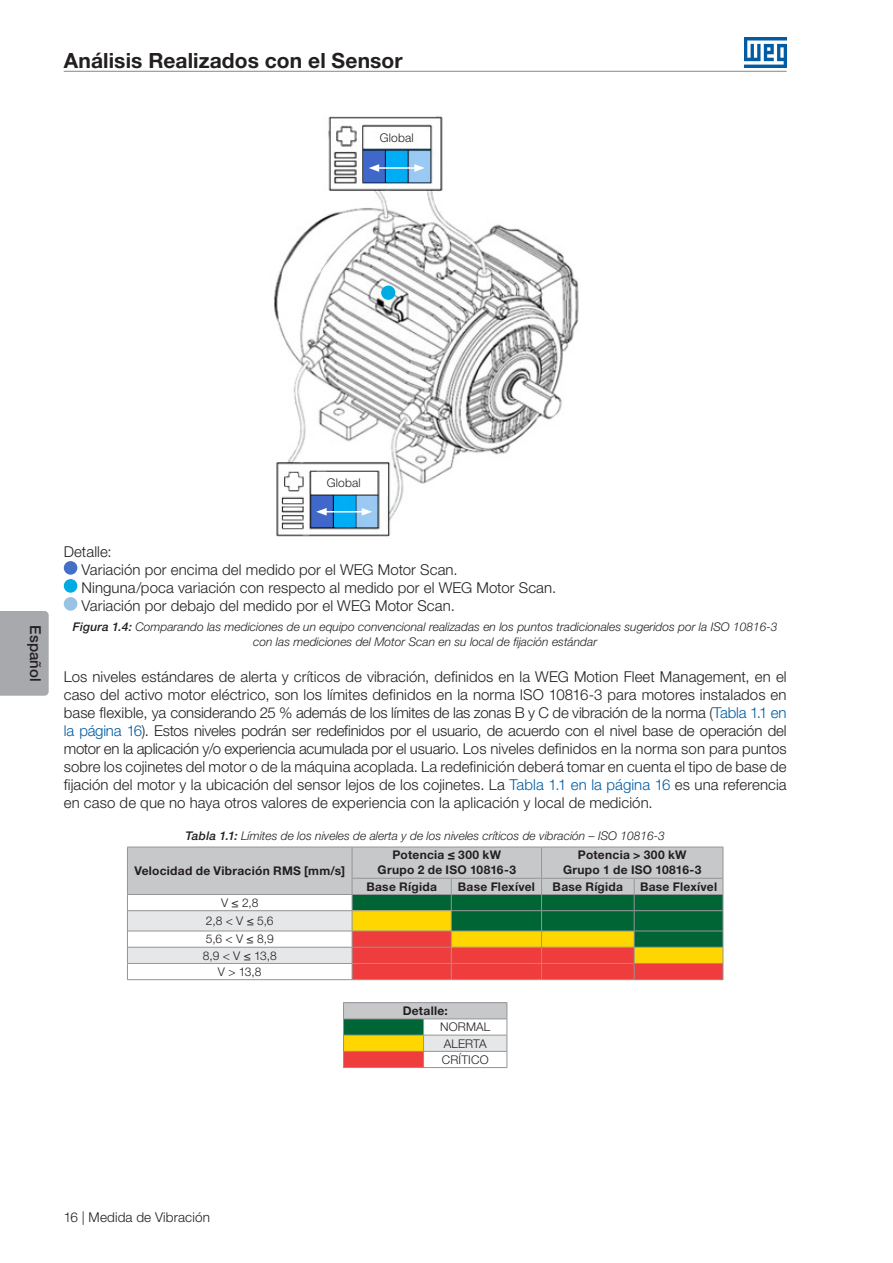
<style>
.page{position:relative;width:893px;height:1263px;background:#fff}
.page>*{position:absolute;margin:0;border:0;box-sizing:border-box;transform-origin:0 0}
.t1{font:700 21px "Helvetica Neue LT Pro";letter-spacing:.005em;color:#231f20}
.Texto{font:300 15px/18px "Helvetica Neue LT Pro";letter-spacing:.005em;color:#231f20;text-align:justify}
.t2{font:500 15px "Helvetica Neue LT Pro";letter-spacing:.01em;color:#231f20}
.t3{font:300 13.5px "Helvetica Neue LT Pro";letter-spacing:.01em;color:#231f20}
.t4{font:italic 300 12px/14.4px "Helvetica Neue LT Pro";color:#231f20;text-align:center}
.Cabeçalho_-_Centro{font:700 12px "Helvetica Neue LT Pro";letter-spacing:.02em;color:#231f20}
.Miolo_-_Centro{font:300 12px "Helvetica Neue LT Pro";letter-spacing:.015em;color:#231f20}
.Texto_Figuras_-_Cent{font:300 12px "Helvetica Neue LT Pro";letter-spacing:.015em;color:#231f20}
.s1{font-weight:500}
.s2{color:#015ca3}
</style>
<div class="page">
<hr style="left:64px;top:71px;width:723px;height:1px;background:#939598">
<img style="left:744px;top:38px;width:43px;height:29px">
<div style="left:0;top:611px;width:49px;height:85px;background:#a8a9ad"></div>
<img style="left:274px;top:116px;width:305px;height:421px">
<div style="left:380px;top:134px;width:34px;height:8px;background:#fff"></div>
<div style="left:327px;top:478px;width:34px;height:9px;background:#fff"></div>
<div style="left:381px;top:286px;width:14px;height:14px;background:#00aae3;border-radius:50%"></div>
<hr style="left:377px;top:167px;width:40px;height:2px;background:#fff">
<svg style="left:369px;top:164px;width:10px;height:8px"></svg>
<svg style="left:414px;top:164px;width:11px;height:8px"></svg>
<hr style="left:324px;top:511px;width:40px;height:1px;background:#fff">
<svg style="left:316px;top:508px;width:11px;height:8px"></svg>
<svg style="left:362px;top:508px;width:10px;height:8px"></svg>
<div style="left:64px;top:561px;width:13px;height:14px;background:#4370c6;border-radius:50%"></div>
<div style="left:64px;top:579px;width:13px;height:14px;background:#00aae3;border-radius:50%"></div>
<div style="left:64px;top:597px;width:13px;height:14px;background:#9ac2e3;border-radius:50%"></div>
<svg style="left:127px;top:847px;width:597px;height:133px;background:#b9ad96"></svg>
<div style="left:344px;top:1003px;width:163px;height:16px;background:#c7c8ca"></div>
<div style="left:344px;top:1019px;width:80px;height:16px;background:#006534"></div>
<div style="left:344px;top:1035px;width:80px;height:16px;background:#ffd600"></div>
<div style="left:344px;top:1051px;width:80px;height:16px;background:#ef3c3d"></div>
<hr style="left:343px;top:1002px;width:81px;height:1px;background:#939598">
<hr style="left:424px;top:1002px;width:83px;height:1px;background:#939598">
<hr style="left:424px;top:1067px;width:83px;height:1px;background:#939598">
<hr style="left:343px;top:1018px;width:81px;height:1px;background:#939598">
<hr style="left:343px;top:1035px;width:80px;height:1px;background:#939598">
<svg style="left:343px;top:1003px;width:1px;height:64px"></svg>
<hr style="left:343px;top:1051px;width:80px;height:1px;background:#939598">
<svg style="left:423px;top:1003px;width:85px;height:64px"></svg>
<hr style="left:343px;top:1067px;width:81px;height:1px;background:#939598">
<h1 class="t1" style="left:64px;top:47px;width:340px">Análisis Realizados con el Sensor</h1>
<p class="Texto_Figuras_-_Cent" style="left:380px;top:131px;width:36px">Global</p>
<p class="Texto_Figuras_-_Cent" style="left:327px;top:475px;width:36px">Global</p>
<p class="t2" style="left:45px;top:625px;width:58px;rotate:90deg">Español</p>
<p class="Texto" style="left:64px;top:542px;width:49px">Detalle:</p>
<p class="Texto" style="left:82px;top:560px;width:378px">Variación por encima del medido por el WEG Motor Scan.</p>
<p class="Texto" style="left:82px;top:578px;width:476px">Ninguna/poca variación con respecto al medido por el WEG Motor Scan.</p>
<p class="Texto" style="left:82px;top:596px;width:375px">Variación por debajo del medido por el WEG Motor Scan.</p>
<p class="t4" style="left:73px;top:620px;width:706px"><span class="s1">Figura 1.4:</span> Comparando las mediciones de un equipo convencional realizadas en los puntos tradicionales sugeridos por la ISO 10816-3 con las mediciones del Motor Scan en su local de fijación estándar</p>
<p class="Texto" style="left:64px;top:667px;width:724px">Los niveles estándares de alerta y críticos de vibración, definidos en la WEG Motion Fleet Management, en el caso del activo motor eléctrico, son los límites definidos en la norma ISO 10816-3 para motores instalados en base flexible, ya considerando 25 % además de los límites de las zonas B y C de vibración de la norma (<span class="s2">Tabla 1.1 en la página 16</span>). Estos niveles podrán ser redefinidos por el usuario, de acuerdo con el nivel base de operación del motor en la aplicación y/o experiencia acumulada por el usuario. Los niveles definidos en la norma son para puntos sobre los cojinetes del motor o de la máquina acoplada. La redefinición deberá tomar en cuenta el tipo de base de fijación del motor y la ubicación del sensor lejos de los cojinetes. La <span class="s2">Tabla 1.1 en la página 16</span> es una referencia en caso de que no haya otros valores de experiencia con la aplicación y local de medición.</p>
<p class="t4" style="left:185px;top:829px;width:481px"><span class="s1">Tabla 1.1:</span> Límites de los niveles de alerta y de los niveles críticos de vibración – ISO 10816-3</p>
<p class="Cabeçalho_-_Centro" style="left:134px;top:863px;width:212px">Velocidad de Vibración RMS [mm/s]</p>
<p class="Cabeçalho_-_Centro" style="left:393px;top:847px;width:110px">Potencia ≤ 300 kW</p>
<p class="Cabeçalho_-_Centro" style="left:378px;top:862px;width:140px">Grupo 2 de ISO 10816-3</p>
<p class="Cabeçalho_-_Centro" style="left:578px;top:847px;width:110px">Potencia &gt; 300 kW</p>
<p class="Cabeçalho_-_Centro" style="left:563px;top:862px;width:140px">Grupo 1 de ISO 10816-3</p>
<p class="Miolo_-_Centro" style="left:221px;top:895px;width:39px">V ≤ 2,8</p>
<p class="Miolo_-_Centro" style="left:206px;top:913px;width:69px">2,8 &lt; V ≤ 5,6</p>
<p class="Miolo_-_Centro" style="left:206px;top:932px;width:69px">5,6 &lt; V ≤ 8,9</p>
<p class="Miolo_-_Centro" style="left:203px;top:948px;width:76px">8,9 &lt; V ≤ 13,8</p>
<p class="Miolo_-_Centro" style="left:218px;top:964px;width:45px">V &gt; 13,8</p>
<p class="Cabeçalho_-_Centro" style="left:366px;top:879px;width:72px">Base Rígida</p>
<p class="Cabeçalho_-_Centro" style="left:458px;top:879px;width:79px">Base Flexível</p>
<p class="Cabeçalho_-_Centro" style="left:553px;top:879px;width:72px">Base Rígida</p>
<p class="Cabeçalho_-_Centro" style="left:640px;top:879px;width:79px">Base Flexível</p>
<p class="Cabeçalho_-_Centro" style="left:403px;top:1003px;width:47px">Detalle:</p>
<p class="Miolo_-_Centro" style="left:440px;top:1020px;width:52px">NORMAL</p>
<p class="Miolo_-_Centro" style="left:444px;top:1036px;width:45px">ALERTA</p>
<p class="Miolo_-_Centro" style="left:442px;top:1052px;width:48px">CRÍTICO</p>
<p class="t3" style="left:64px;top:1208px;width:148px">16 | Medida de Vibración</p>
</div>
